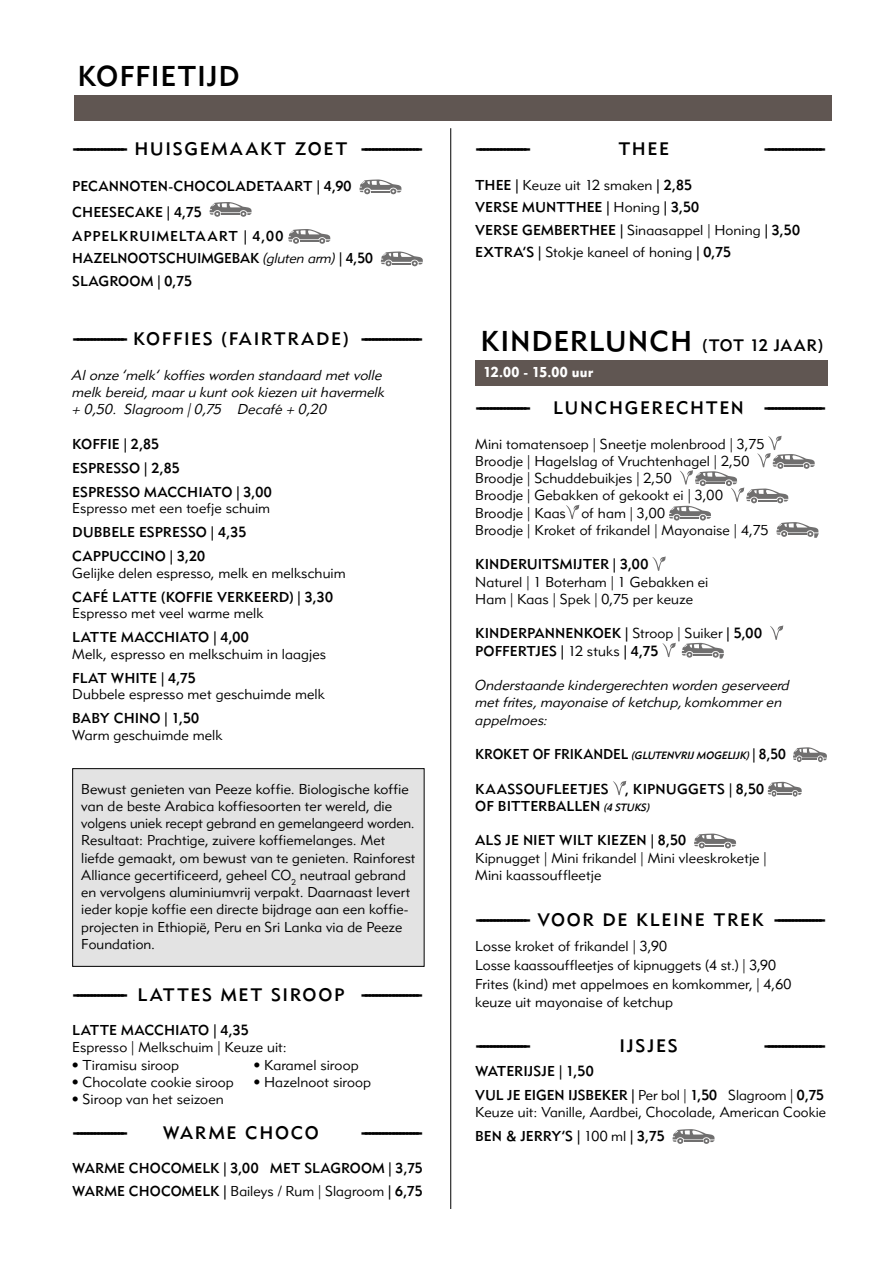
<style>
.page{position:relative;width:893px;height:1263px;background:#fff}
.page>*{position:absolute;margin:0;border:0;box-sizing:border-box;transform-origin:0 0}
.t1{font:28.5px "Metro Medium Two";letter-spacing:.025em;color:#000}
.t2{font:25.5px "Metro Medium Two";color:#000}
.t3{font:18px "Metro Medium Two";letter-spacing:.09em;color:#000}
.t4{font:14.25px/17.2px "Metro Lite Two";letter-spacing:.005em;color:#000}
.t5{font:14.25px/22.5px "Metro Medium Two";color:#000}
.t6{font:14.25px/17.2px "Metro Lite Two Oblique";letter-spacing:.005em;color:#000}
.t7{font:14.25px "Metro Medium Two";color:#000;scale:.96 1}
.t8{font:14.25px "Metro Black Two";letter-spacing:.005em;color:#fff}
.s1{font-size:18px}
.s2{font-family:"Metro Lite Two Oblique"}
.s3{font-family:"Metro Lite Two"}
.s4{font-family:"Metro Medium Two"}
.s5{font-size:16.5px}
.s6{font-family:"Metro Medium Two Oblique";font-size:10.5px}
</style>
<div class="page">
<div style="left:73px;top:769px;width:351px;height:197px;background:#e3e3e3"></div>
<div style="left:72px;top:768px;width:352px;height:199px;border:1px solid #000"></div>
<svg style="left:359px;top:179px;width:43px;height:15px"></svg>
<svg style="left:210px;top:202px;width:42px;height:15px"></svg>
<svg style="left:288px;top:229px;width:42px;height:15px"></svg>
<svg style="left:381px;top:251px;width:42px;height:15px"></svg>
<div style="left:74px;top:95px;width:757px;height:26px;background:#605652"></div>
<hr style="left:450px;top:128px;width:1px;height:1081px;background:#000">
<svg style="left:566px;top:505px;width:13px;height:14px"></svg>
<svg style="left:669px;top:436px;width:150px;height:102px"></svg>
<svg style="left:652px;top:556px;width:14px;height:15px"></svg>
<svg style="left:770px;top:625px;width:13px;height:15px"></svg>
<svg style="left:662px;top:643px;width:14px;height:14px"></svg>
<svg style="left:682px;top:643px;width:42px;height:16px"></svg>
<svg style="left:793px;top:747px;width:34px;height:15px"></svg>
<svg style="left:613px;top:781px;width:13px;height:14px"></svg>
<svg style="left:768px;top:782px;width:34px;height:15px"></svg>
<svg style="left:694px;top:833px;width:42px;height:15px"></svg>
<svg style="left:672px;top:1129px;width:43px;height:15px"></svg>
<div style="left:475px;top:360px;width:352px;height:26px;background:#605652"></div>
<h1 class="t1" style="left:78px;top:59px;width:164px">KOFFIETIJD</h1>
<h2 class="t2" style="left:72px;top:131px;width:353px">--------------- <span class="s1">H U I S G E M A A K T Z O E T</span> -----------------</h2>
<p class="t5" style="left:72px;top:173px;width:281px;line-height:25.5px">PECANNOTEN-CHOCOLADETAART | 4,90<br>CHEESECAKE | 4,75</p>
<p class="t5" style="left:72px;top:224px;width:302px">APPELKRUIMELTAART | 4,00<br>HAZELNOOTSCHUIMGEBAK <span class="s2">(gluten arm)</span> | 4,50<br>SLAGROOM | 0,75</p>
<h2 class="t2" style="left:72px;top:321px;width:353px">--------------- <span class="s1">K O F F I E S ( F A I R T R A D E )</span> -----------------</h2>
<p class="t6" style="left:72px;top:366px;width:314px">Al onze ‘melk’ koffies worden standaard met volle melk bereid, maar u kunt ook kiezen uit havermelk + 0,50. Slagroom | 0,75 Decafé + 0,20</p>
<p class="t5" style="left:72px;top:431px;width:201px;line-height:24px">KOFFIE | 2,85<br>ESPRESSO | 2,85<br>ESPRESSO MACCHIATO | 3,00</p>
<p class="t4" style="left:72px;top:499px;width:199px">Espresso met een toefje schuim</p>
<p class="t5" style="left:72px;top:520px;width:175px;line-height:24px">DUBBELE ESPRESSO | 4,35<br>CAPPUCCINO | 3,20</p>
<p class="t4" style="left:72px;top:564px;width:275px">Gelijke delen espresso, melk en melkschuim</p>
<p class="t5" style="left:72px;top:585px;width:262px">CAFÉ LATTE (KOFFIE VERKEERD) | 3,30</p>
<p class="t4" style="left:72px;top:604px;width:193px">Espresso met veel warme melk</p>
<p class="t5" style="left:72px;top:626px;width:178px">LATTE MACCHIATO | 4,00</p>
<p class="t4" style="left:72px;top:645px;width:255px">Melk, espresso en melkschuim in laagjes</p>
<p class="t5" style="left:72px;top:666px;width:125px">FLAT WHITE | 4,75</p>
<p class="t4" style="left:72px;top:685px;width:254px">Dubbele espresso met geschuimde melk</p>
<p class="t5" style="left:72px;top:707px;width:128px">BABY CHINO | 1,50</p>
<p class="t4" style="left:72px;top:726px;width:152px">Warm geschuimde melk</p>
<p class="t4" style="left:81px;top:780px;width:336px">Bewust genieten van Peeze koffie. Biologische koffie van de beste Arabica koffiesoorten ter wereld, die volgens uniek recept gebrand en gemelangeerd worden.<br>Resultaat: Prachtige, zuivere koffiemelanges. Met liefde gemaakt, om bewust van te genieten. Rainforest Alliance gecertificeerd, geheel CO<sub>2</sub> neutraal gebrand en vervolgens aluminiumvrij verpakt. Daarnaast levert ieder kopje koffie een directe bijdrage aan een koffie&shy;projecten in Ethiopië, Peru en Sri Lanka via de Peeze Foundation.</p>
<h2 class="t2" style="left:72px;top:976px;width:353px">--------------- <span class="s1">L A T T E S M E T S I R O O P</span> -----------------</h2>
<p class="t5" style="left:72px;top:1019px;width:178px">LATTE MACCHIATO | 4,35</p>
<p class="t4" style="left:72px;top:1039px;width:216px">Espresso | Melkschuim | Keuze uit:</p>
<p class="t4" style="left:72px;top:1056px;width:108px">• Tiramisu siroop</p>
<p class="t4" style="left:254px;top:1056px;width:106px">• Karamel siroop</p>
<p class="t4" style="left:72px;top:1073px;width:163px">• Chocolate cookie siroop</p>
<p class="t4" style="left:254px;top:1073px;width:119px">• Hazelnoot siroop</p>
<p class="t4" style="left:72px;top:1090px;width:153px">• Siroop van het seizoen</p>
<h2 class="t2" style="left:72px;top:1114px;width:57px">---------------</h2>
<p class="t3" style="left:163px;top:1121px;width:158px">WARME CHOCO</p>
<h2 class="t2" style="left:361px;top:1114px;width:64px">-----------------</h2>
<p class="t5" style="left:72px;top:1157px;width:352px">WARME CHOCOMELK | 3,00 MET SLAGROOM | 3,75<br>WARME CHOCOMELK | <span class="s3">Baileys / Rum | Slagroom</span> | 6,75</p>
<h2 class="t2" style="left:475px;top:131px;width:57px">---------------</h2>
<p class="t3" style="left:618px;top:138px;width:52px">THEE</p>
<h2 class="t2" style="left:763px;top:131px;width:64px">-----------------</h2>
<p class="t4" style="left:475px;top:176px;width:218px"><span class="s4">THEE |</span> Keuze uit 12 smaken <span class="s4">| 2,85</span></p>
<p class="t5" style="left:475px;top:196px;width:326px">VERSE MUNTTHEE | <span class="s3">Honing</span> | 3,50<br>VERSE GEMBERTHEE | <span class="s3">Sinaasappel | Honing</span> | 3,50</p>
<p class="t4" style="left:475px;top:244px;width:257px"><span class="s4">EXTRA’S |</span> Stokje kaneel of honing <span class="s4">| 0,75</span></p>
<h1 class="t1" style="left:480px;top:324px;width:344px">KINDERLUNCH <span class="s5">(TOT 12 JAAR)</span></h1>
<p class="t8" style="left:483px;top:363px;width:111px">12.00 - 15.00 uur</p>
<h2 class="t2" style="left:475px;top:390px;width:353px">--------------- <span class="s1">L U N C H G E R E C H T E N</span> -----------------</h2>
<p class="t4" style="left:475px;top:435px;width:295px">Mini tomatensoep | Sneetje molenbrood | 3,75<br>Broodje | Hagelslag of Vruchtenhagel | 2,50<br>Broodje | Schuddebuikjes | 2,50<br>Broodje | Gebakken of gekookt ei | 3,00<br>Broodje | Kaas of ham | 3,00<br>Broodje | Kroket of frikandel | Mayonaise | 4,75</p>
<p class="t5" style="left:475px;top:553px;width:175px">KINDERUITSMIJTER | 3,00</p>
<p class="t4" style="left:475px;top:573px;width:235px">Naturel | 1 Boterham | 1 Gebakken ei<br>Ham | Kaas | Spek | 0,75 per keuze</p>
<p class="t5" style="left:475px;top:625px;width:288px;line-height:17.2px">KINDERPANNENKOEK | <span class="s3">Stroop | Suiker</span> | 5,00<br>POFFERTJES | <span class="s3">12 stuks</span> | 4,75</p>
<p class="t6" style="left:475px;top:676px;width:316px">Onderstaande kindergerechten worden geserveerd met frites, mayonaise of ketchup, komkommer en appelmoes:</p>
<p class="t7" style="left:475px;top:745px;width:325px">KROKET OF FRIKANDEL <span class="s6">(GLUTENVRIJ MOGELIJK)</span> | 8,50</p>
<p class="t5" style="left:475px;top:780px;width:290px;line-height:17.2px">KAASSOUFLEETJES , KIPNUGGETS | 8,50<br>OF BITTERBALLEN <span class="s6">(4 STUKS)</span></p>
<p class="t5" style="left:475px;top:829px;width:212px">ALS JE NIET WILT KIEZEN | 8,50</p>
<p class="t4" style="left:475px;top:849px;width:293px">Kipnugget | Mini frikandel | Mini vleeskroketje |<br>Mini kaassouffleetje</p>
<h2 class="t2" style="left:475px;top:901px;width:353px">--------------- <span class="s1">V O O R D E K L E I N E T R E K</span> --------------</h2>
<p class="t4" style="left:475px;top:937px;width:318px;line-height:18.8px">Losse kroket of frikandel | 3,90<br>Losse kaassouffleetjes of kipnuggets (4 st.) | 3,90<br>Frites (kind) met appelmoes en komkommer, | 4,60 keuze uit mayonaise of ketchup</p>
<h2 class="t2" style="left:475px;top:1028px;width:57px">---------------</h2>
<p class="t3" style="left:620px;top:1035px;width:60px">IJSJES</p>
<h2 class="t2" style="left:763px;top:1028px;width:64px">-----------------</h2>
<p class="t5" style="left:475px;top:1059px;width:350px;line-height:24px">WATERIJSJE | 1,50<br>VUL JE EIGEN IJSBEKER | <span class="s3">Per bol |</span> 1,50 <span class="s3">Slagroom |</span> 0,75</p>
<p class="t4" style="left:475px;top:1103px;width:352px">Keuze uit: Vanille, Aardbei, Chocolade, American Cookie</p>
<p class="t5" style="left:475px;top:1124px;width:191px">BEN &amp; JERRY’S | <span class="s3">100 ml</span> | 3,75</p>
</div>
